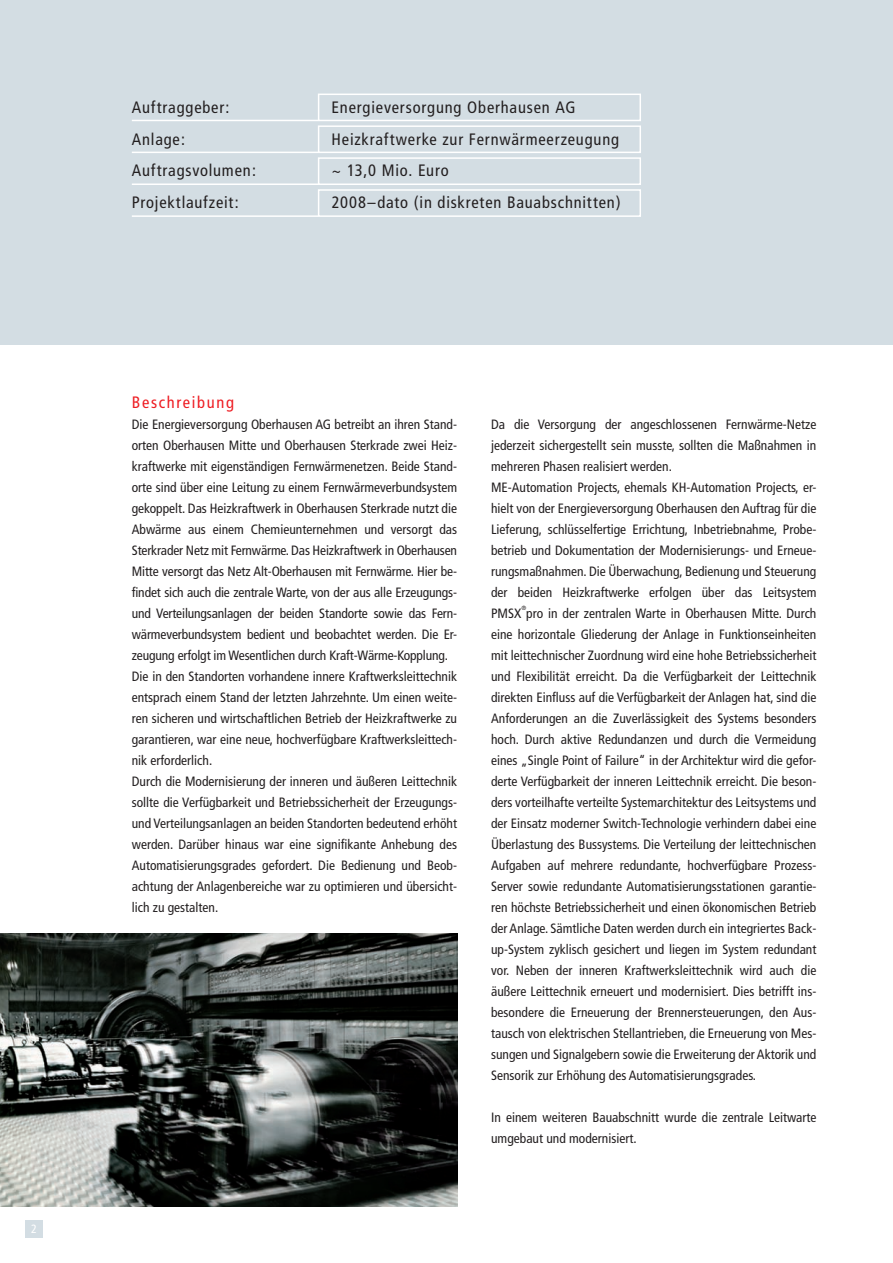
<style>
.page{position:relative;width:893px;height:1263px;background:#fff}
.page>*{position:absolute;margin:0;border:0;box-sizing:border-box;transform-origin:0 0}
.t1{font:condensed 16.5px "Frutiger";letter-spacing:.05em;color:#231f20}
.t2{font:condensed 16.5px "Frutiger";letter-spacing:.1em;color:#ee1d23}
.t3{font:condensed 13.5px/21px "Frutiger";color:#231f20}
.t4{font:condensed 12px "Frutiger";color:#fff}
.t5{font:condensed 6.15px "Frutiger";color:#231f20}
</style>
<div class="page">
<div style="left:0;top:0;width:893px;height:345px;background:#d3dde3"></div>
<svg style="left:132px;top:93px;width:509px;height:124px"></svg>
<img style="left:0;top:933px;width:457px;height:273px">
<div style="left:26px;top:1220px;width:17px;height:17px;background:#d3dde3"></div>
<p class="t4" style="left:31px;top:1224px;width:7px">2</p>
<p class="t1" style="left:132px;top:101px;width:99px">Auftraggeber:</p>
<p class="t1" style="left:332px;top:101px;width:245px">Energieversorgung Oberhausen AG</p>
<p class="t1" style="left:132px;top:132px;width:55px">Anlage:</p>
<p class="t1" style="left:332px;top:132px;width:289px">Heizkraftwerke zur Fernwärmeerzeugung</p>
<p class="t1" style="left:132px;top:164px;width:126px">Auftragsvolumen:</p>
<p class="t1" style="left:332px;top:164px;width:119px">~ 13,0 Mio. Euro</p>
<p class="t1" style="left:132px;top:195px;width:109px">Projektlaufzeit:</p>
<p class="t1" style="left:332px;top:195px;width:290px">2008–dato (in diskreten Bauabschnitten)</p>
<p class="t2" style="left:132px;top:396px;width:104px">Beschreibung</p>
<p class="t3" style="left:132px;top:415px;width:327px">Die Energieversorgung Oberhausen AG betreibt an ihren Stand&shy;orten Oberhausen Mitte und Oberhausen Sterkrade zwei Heiz&shy;kraftwerke mit eigenständigen Fernwärmenetzen. Beide Stand&shy;orte sind über eine Leitung zu einem Fernwärmeverbundsystem gekoppelt. Das Heizkraftwerk in Oberhausen Sterkrade nutzt die Abwärme aus einem Chemieunternehmen und versorgt das Sterkrader Netz mit Fernwärme. Das Heizkraftwerk in Oberhausen Mitte versorgt das Netz Alt-Oberhausen mit Fernwärme. Hier be&shy;findet sich auch die zentrale Warte, von der aus alle Erzeugungs&shy;und Verteilungsanlagen der beiden Standorte sowie das Fern&shy;wärmeverbundsystem bedient und beobachtet werden. Die Er - zeugung erfolgt im Wesentlichen durch Kraft-Wärme-Kopplung.<br>Die in den Standorten vorhandene innere Kraftwerksleittechnik entsprach einem Stand der letzten Jahrzehnte. Um einen weite&shy;ren sicheren und wirtschaftlichen Betrieb der Heizkraftwerke zu garantieren, war eine neue, hochverfügbare Kraftwerksleittech&shy;nik erforderlich.<br>Durch die Modernisierung der inneren und äuße ren Leittechnik sollte die Verfügbarkeit und Betriebssicherheit der Erzeugungs - und Verteilungsanlagen an beiden Stand orten bedeutend erhöht werden. Darüber hinaus war eine signifikante Anhebung des Automatisierungsgrades gefordert. Die Bedienung und Beob&shy;achtung der Anlagenbereiche war zu optimieren und übersicht&shy;lich zu gestalten.</p>
<p class="t3" style="left:491px;top:415px;width:327px">Da die Versorgung der angeschlossenen Fernwärme-Netze jederzeit sichergestellt sein musste, sollten die Maßnahmen in mehreren Phasen realisiert werden.<br>ME-Automation Projects, ehemals KH-Automation Projects, er&shy;hielt von der Energieversorgung Ober hausen den Auftrag für die Lieferung, schlüsselfertige Errichtung, Inbetriebnahme, Probe&shy;betrieb und Dokumentation der Modernisierungs- und Erneue&shy;rungsmaßnahmen. Die Überwachung, Bedienung und Steuerung der beiden Heizkraftwerke erfolgen über das Leitsystem PMSX pro in der zentralen Warte in Oberhausen Mitte. Durch</p>
<p class="t5" style="left:521px;top:605px;width:6px">®</p>
<p class="t3" style="left:491px;top:625px;width:327px;text-align:justify">eine horizontale Gliederung der An lage in Funktionseinheiten mit leittechnischer Zuordnung wird eine hohe Betriebssicherheit und Flexibilität erreicht. Da die Verfügbarkeit der Leittechnik direkten Einfluss auf die Verfügbarkeit der Anlagen hat, sind die Anforderungen an die Zuverlässigkeit des Systems besonders hoch. Durch aktive Redundanzen und durch die Vermeidung eines „Single Point of Failure“ in der Architektur wird die gefor&shy;derte Verfügbarkeit der inneren Leit technik erreicht. Die beson&shy;ders vorteilhafte verteilte Systemarchitektur des Leitsystems und der Einsatz moderner Switch-Technologie verhindern dabei eine Überlastung des Bussystems. Die Verteilung der leittech nischen Aufgaben auf mehrere redundante, hochverfügbare Prozess-Server sowie redun dante Automatisierungsstationen garantie&shy;ren höchste Be t riebs sicherheit und einen ökonomischen Betrieb der Anlage. Sämtliche Daten werden durch ein integriertes Back&shy;up-System zyklisch gesichert und liegen im System redundant vor. Neben der inneren Kraftwerksleittechnik wird auch die äußere Leittechnik erneuert und modernisiert. Dies betrifft ins&shy;besondere die Erneuerung der Brennersteuerungen, den Aus&shy;tausch von elektrischen Stellantrieben, die Erneuerung von Mes&shy;sungen und Signalgebern sowie die Erweiterung der Aktorik und Sensorik zur Erhöhung des Automatisierungsgrades.</p>
<p class="t3" style="left:491px;top:1108px;width:327px">In einem weiteren Bauabschnitt wurde die zentrale Leitwarte umgebaut und modernisiert.</p>
</div>
